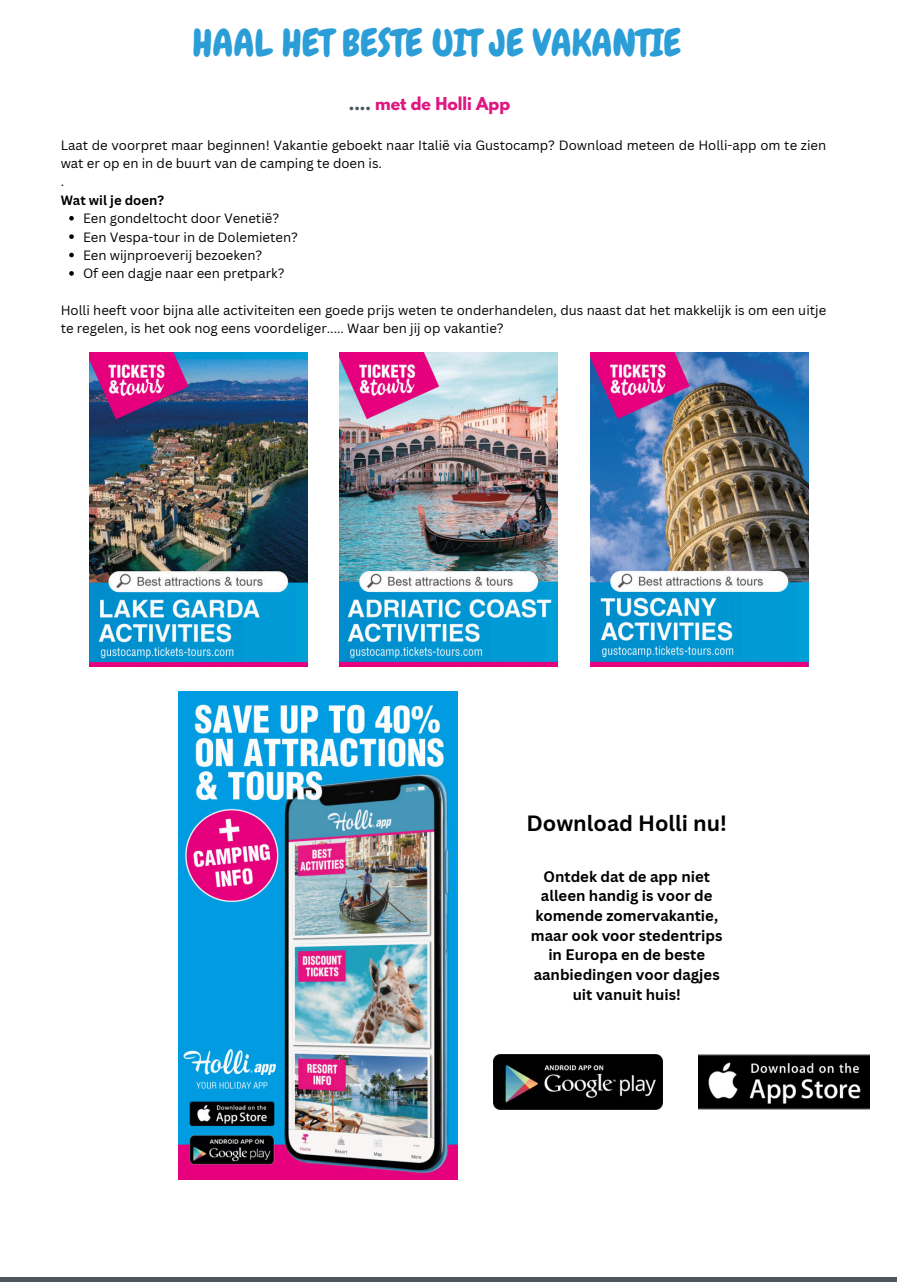
<style>
.page{position:relative;width:897px;height:1282px;background:#fff}
.page>*{position:absolute;margin:0;border:0;box-sizing:border-box;transform-origin:0 0}
.t1{font:37.62px "Chewy";color:#2b9dd7}
.t2{font:700 21.53px "Canva Sans";color:#000}
.t3{font:700 15.75px "League Spartan";color:#df1780}
.t4{font:700 14.88px/19.7px "Canva Sans";color:#000;text-align:center}
.t5{font:13.12px/18.4px "Canva Sans";color:#000}
.t6{font:700 13.12px "Canva Sans";color:#000}
.s1{color:#4d575c}
</style>
<div class="page">
<img style="left:178px;top:691px;width:279px;height:488px">
<hr style="left:0;top:1277px;width:896px;height:4px;background:#4d575c">
<img style="left:90px;top:353px;width:218px;height:313px">
<img style="left:339px;top:353px;width:218px;height:313px">
<img style="left:590px;top:353px;width:218px;height:313px">
<svg style="left:69px;top:216px;width:5px;height:5px"></svg>
<svg style="left:69px;top:234px;width:5px;height:5px"></svg>
<svg style="left:69px;top:253px;width:5px;height:4px"></svg>
<svg style="left:69px;top:271px;width:5px;height:5px"></svg>
<img style="left:493px;top:1054px;width:169px;height:55px">
<img style="left:698px;top:1054px;width:171px;height:55px">
<p class="t1" style="left:192px;top:19px;width:490px">HAAL HET BESTE UIT JE VAKANTIE</p>
<h1 class="t3" style="left:349px;top:96px;width:163px"><span class="s1">....</span> met de Holli App</h1>
<h3 class="t5" style="left:61px;top:135px;width:767px">Laat de voorpret maar beginnen! Vakantie geboekt naar Italië via Gustocamp? Download meteen de Holli-app om te zien wat er op en in de buurt van de camping te doen is.</h3>
<p class="t5" style="left:61px;top:172px;width:5px">.</p>
<p class="t6" style="left:61px;top:191px;width:105px">Wat wil je doen?</p>
<p class="t5" style="left:83px;top:209px;width:198px">Een gondeltocht door Venetië?</p>
<p class="t5" style="left:83px;top:227px;width:216px">Een Vespa-tour in de Dolemieten?</p>
<p class="t5" style="left:83px;top:246px;width:181px">Een wijnproeverij bezoeken?</p>
<p class="t5" style="left:83px;top:264px;width:203px">Of een dagje naar een pretpark?</p>
<p class="t5" style="left:61px;top:301px;width:767px">Holli heeft voor bijna alle activiteiten een goede prijs weten te onderhandelen, dus naast dat het makkelijk is om een uitje te regelen, is het ook nog eens voordeliger..... Waar ben jij op vakantie?</p>
<p class="t2" style="left:526px;top:808px;width:202px">Download Holli nu!</p>
<p class="t4" style="left:531px;top:866px;width:193px">Ontdek dat de app niet alleen handig is voor de komende zomervakantie, maar ook voor stedentrips in Europa en de beste aanbiedingen voor dagjes uit vanuit huis!</p>
</div>
